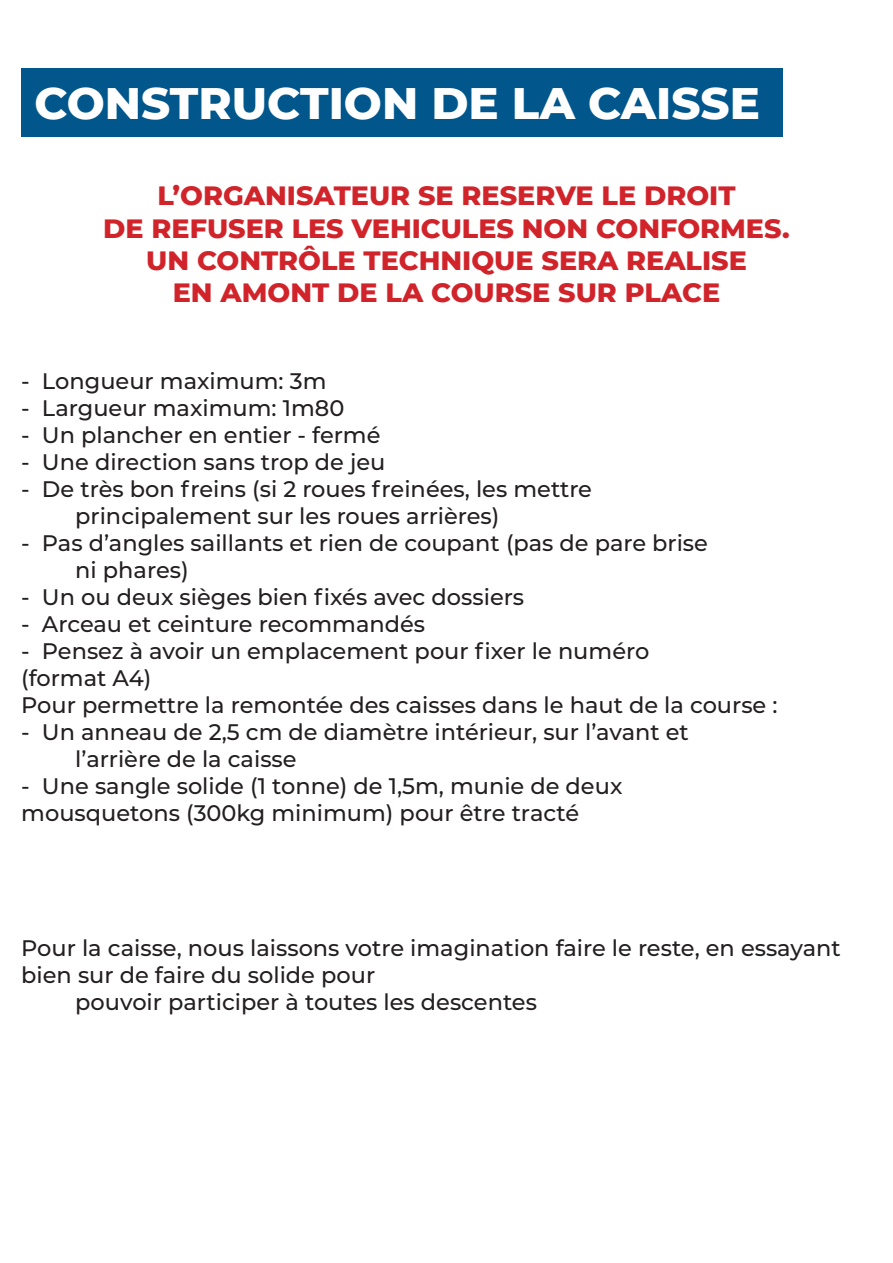
<style>
.page{position:relative;width:893px;height:1263px;background:#fff}
.page>*{position:absolute;margin:0;border:0;box-sizing:border-box;transform-origin:0 0}
.t1{font:800 45px "Montserrat";color:#fff}
.t2{font:800 27px/32.4px "Montserrat";color:#d1232a;text-align:center}
.t3{font:500 22.5px/27px "Montserrat";color:#231f20}
</style>
<div class="page">
<div style="left:21px;top:68px;width:761px;height:68px;background:#01578c"></div>
<p class="t1" style="left:34px;top:70px;width:727px">CONSTRUCTION DE LA CAISSE</p>
<p class="t2" style="left:103px;top:178px;width:688px">L’ORGANISATEUR SE RESERVE LE DROIT<br>DE REFUSER LES VEHICULES NON CONFORMES.</p>
<p class="t2" style="left:146px;top:243px;width:602px">UN CONTRÔLE TECHNIQUE SERA REALISE<br>EN AMONT DE LA COURSE SUR PLACE</p>
<p class="t3" style="left:21px;top:366px;width:307px">- Longueur maximum: 3m</p>
<p class="t3" style="left:21px;top:393px;width:325px">- Largueur maximum: 1m80</p>
<p class="t3" style="left:21px;top:420px;width:361px">- Un plancher en entier - fermé</p>
<p class="t3" style="left:21px;top:447px;width:366px">- Une direction sans trop de jeu</p>
<p class="t3" style="left:21px;top:474px;width:572px">- De très bon freins (si 2 roues freinées, les mettre</p>
<p class="t3" style="left:75px;top:501px;width:426px">principalement sur les roues arrières)</p>
<p class="t3" style="left:21px;top:528px;width:688px">- Pas d’angles saillants et rien de coupant (pas de pare brise</p>
<p class="t3" style="left:75px;top:555px;width:115px">ni phares)</p>
<p class="t3" style="left:21px;top:582px;width:504px">- Un ou deux sièges bien fixés avec dossiers</p>
<p class="t3" style="left:21px;top:609px;width:405px">- Arceau et ceinture recommandés</p>
<p class="t3" style="left:21px;top:636px;width:630px">- Pensez à avoir un emplacement pour fixer le numéro</p>
<p class="t3" style="left:21px;top:663px;width:132px">(format A4)</p>
<p class="t3" style="left:21px;top:690px;width:758px">Pour permettre la remontée des caisses dans le haut de la course :</p>
<p class="t3" style="left:21px;top:717px;width:669px">- Un anneau de 2,5 cm de diamètre intérieur, sur l’avant et</p>
<p class="t3" style="left:75px;top:744px;width:223px">l’arrière de la caisse</p>
<p class="t3" style="left:21px;top:771px;width:603px">- Une sangle solide (1 tonne) de 1,5m, munie de deux</p>
<p class="t3" style="left:21px;top:798px;width:559px">mousquetons (300kg minimum) pour être tracté</p>
<p class="t3" style="left:21px;top:933px;width:821px">Pour la caisse, nous laissons votre imagination faire le reste, en essayant bien sur de faire du solide pour</p>
<p class="t3" style="left:75px;top:987px;width:463px">pouvoir participer à toutes les descentes</p>
</div>
